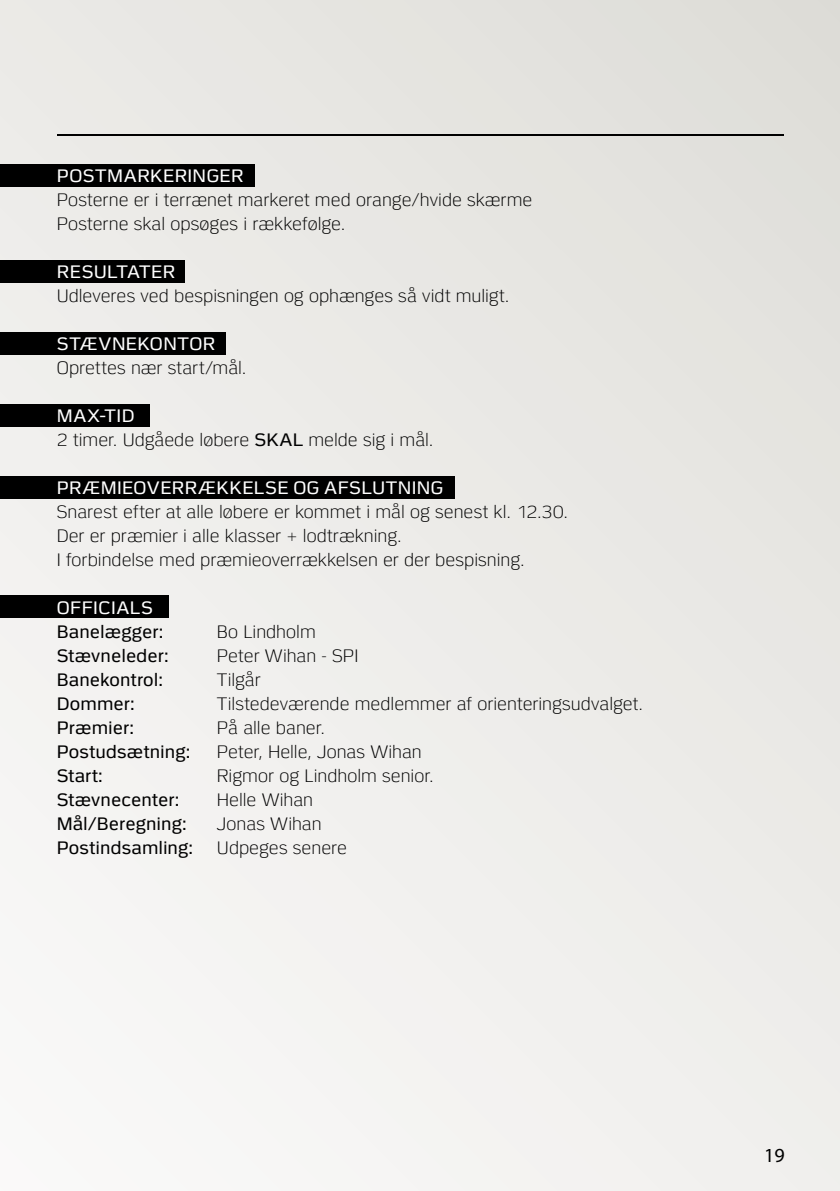
<style>
.page{position:relative;width:840px;height:1191px;background:#fff}
.page>*{position:absolute;margin:0;border:0;box-sizing:border-box;transform-origin:0 0}
.t1{font:20px "Myriad Pro";color:#000}
.t2{font:300 18px/24px "Politi";color:#000}
.t3{font:18px "Politi";color:#000}
.t4{font:18px "Politi";letter-spacing:.02em;color:#fff}
.s1{font-weight:400;color:#fff}
.s2{font-weight:400}
</style>
<div class="page">
<div style="left:0;top:0;width:839px;height:1191px;background:linear-gradient(to right,#f3f2f0,#e7e6e2)"></div>
<hr style="left:57px;top:134px;width:725px;height:2px;background:#000">
<div style="left:0;top:332px;width:225px;height:23px;background:#000"></div>
<div style="left:0;top:595px;width:168px;height:23px;background:#000"></div>
<div style="left:0;top:476px;width:454px;height:22px;background:#000"></div>
<div style="left:0;top:404px;width:149px;height:23px;background:#000"></div>
<div style="left:0;top:164px;width:255px;height:23px;background:#000"></div>
<div style="left:0;top:260px;width:184px;height:23px;background:#000"></div>
<p class="t4" style="left:57px;top:167px;width:188px">POSTMARKERINGER</p>
<p class="t2" style="left:57px;top:188px;width:477px">Posterne er i terrænet markeret med orange/hvide skærme<br>Posterne skal opsøges i rækkefølge.</p>
<p class="t4" style="left:57px;top:263px;width:120px">RESULTATER</p>
<p class="t2" style="left:57px;top:284px;width:454px">Udleveres ved bespisningen og ophænges så vidt muligt.</p>
<p class="t4" style="left:57px;top:335px;width:160px">STÆVNEKONTOR</p>
<p class="t2" style="left:57px;top:356px;width:191px">Oprettes nær start/mål.</p>
<p class="t2" style="left:57px;top:404px;width:378px"><span class="s1">MAX-TID<br></span>2 timer. Udgåede løbere <span class="s2">SKAL</span> melde sig i mål.</p>
<p class="t4" style="left:57px;top:479px;width:388px">PRÆMIEOVERRÆKKELSE OG AFSLUTNING</p>
<p class="t2" style="left:57px;top:500px;width:512px">Snarest efter at alle løbere er kommet i mål og senest kl. 12.30.<br>Der er præmier i alle klasser + lodtrækning.<br>I forbindelse med præmieoverrækkelsen er der bespisning.</p>
<p class="t4" style="left:57px;top:599px;width:97px">OFFICIALS</p>
<p class="t3" style="left:57px;top:623px;width:108px">Banelægger:</p>
<p class="t2" style="left:217px;top:620px;width:100px">Bo Lindholm</p>
<p class="t3" style="left:57px;top:647px;width:114px">Stævneleder:</p>
<p class="t2" style="left:217px;top:644px;width:143px">Peter Wihan - SPI</p>
<p class="t3" style="left:57px;top:671px;width:108px">Banekontrol:</p>
<p class="t2" style="left:217px;top:668px;width:45px">Tilgår</p>
<p class="t3" style="left:57px;top:695px;width:80px">Dommer:</p>
<p class="t2" style="left:217px;top:692px;width:427px">Tilstedeværende medlemmer af orienteringsudvalget.</p>
<p class="t3" style="left:57px;top:719px;width:79px">Præmier:</p>
<p class="t2" style="left:217px;top:716px;width:109px">På alle baner.</p>
<p class="t3" style="left:57px;top:743px;width:135px">Postudsætning:</p>
<p class="t2" style="left:217px;top:740px;width:206px">Peter, Helle, Jonas Wihan</p>
<p class="t3" style="left:57px;top:767px;width:48px">Start:</p>
<p class="t2" style="left:217px;top:764px;width:218px">Rigmor og Lindholm senior.</p>
<p class="t3" style="left:57px;top:791px;width:124px">Stævnecenter:</p>
<p class="t2" style="left:217px;top:788px;width:98px">Helle Wihan</p>
<p class="t3" style="left:57px;top:815px;width:131px">Mål/Beregning:</p>
<p class="t2" style="left:217px;top:812px;width:106px">Jonas Wihan</p>
<p class="t3" style="left:57px;top:839px;width:138px">Postindsamling:</p>
<p class="t2" style="left:217px;top:836px;width:131px">Udpeges senere</p>
<p class="t1" style="left:763px;top:1143px;width:22px">19</p>
</div>
